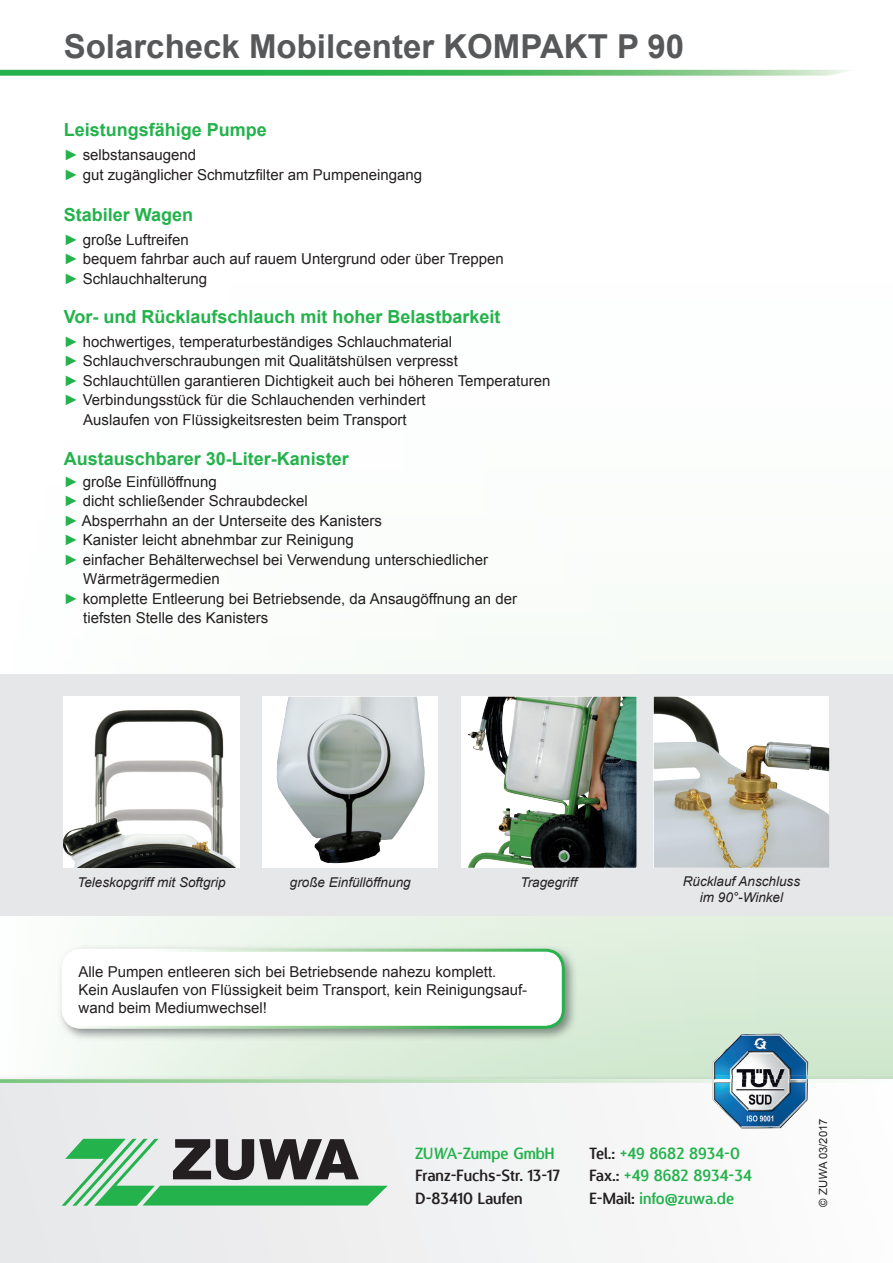
<style>
.page{position:relative;width:893px;height:1263px;background:#fff}
.page>*{position:absolute;margin:0;border:0;box-sizing:border-box;transform-origin:0 0}
.t1{font:700 33px "Arial";color:#57585a}
.t2{font:700 18px "Arial";color:#23b24b}
.t3{font:15.75px/22.5px "Designosaur";color:#23b24b}
.t4{font:15.75px/22.5px "Designosaur";color:#231f20}
.t5{font:15px/19.5px "Arial";color:#231f20}
.t6{font:italic 13.5px/16.2px "Arial";color:#231f20;text-align:center}
.t7{font:11.25px "Arial";color:#231f20}
.s1{color:#23b24b}
.s2{color:#231f20}
</style>
<div class="page">
<svg style="left:0;top:1083px;width:781px;height:180px"></svg>
<svg style="left:0;top:1079px;width:822px;height:4px"></svg>
<svg style="left:62px;top:1139px;width:326px;height:67px"></svg>
<svg style="left:0;top:70px;width:852px;height:6px"></svg>
<img style="left:712px;top:1034px;width:96px;height:94px">
<div style="left:0;top:674px;width:893px;height:241px;background:#e6e7e9"></div>
<img style="left:64px;top:697px;width:175px;height:171px">
<svg style="left:461px;top:697px;width:175px;height:171px"></svg>
<img style="left:467px;top:697px;width:156px;height:120px">
<img style="left:57px;top:944px;width:520px;height:97px">
<div style="left:63px;top:950px;width:500px;height:77px;background:#fff;border-radius:18px"></div>
<div style="left:62px;top:949px;width:503px;height:80px;border:3px solid #fff;border-radius:18px"></div>
<div style="left:263px;top:697px;width:175px;height:171px;background:#fff"></div>
<img style="left:277px;top:697px;width:148px;height:166px">
<img style="left:654px;top:697px;width:175px;height:171px">
<h1 class="t1" style="left:64px;top:25px;width:622px">Solarcheck Mobilcenter KOMPAKT P 90</h1>
<p class="t2" style="left:64px;top:118px;width:205px">Leistungsfähige Pumpe</p>
<p class="t5" style="left:64px;top:145px;width:360px"><span class="s1">►</span> selbstansaugend<br><span class="s1">►</span> gut zugänglicher Schmutzfilter am Pumpeneingang</p>
<p class="t2" style="left:64px;top:203px;width:131px">Stabiler Wagen</p>
<p class="t5" style="left:64px;top:230px;width:442px"><span class="s1">►</span> große Luftreifen<br><span class="s1">►</span> bequem fahrbar auch auf rauem Untergrund oder über Treppen <span class="s1">►</span> Schlauchhalterung</p>
<p class="t2" style="left:64px;top:305px;width:438px">Vor- und Rücklaufschlauch mit hoher Belastbarkeit</p>
<p class="t5" style="left:64px;top:332px;width:390px"><span class="s1">►</span> hochwertiges, temperaturbeständiges Schlauchmaterial</p>
<p class="t5" style="left:64px;top:352px;width:396px"><span class="s1">►</span> Schlauchverschraubungen mit Qualitätshülsen verpresst</p>
<p class="t5" style="left:64px;top:371px;width:488px"><span class="s1">►</span> Schlauchtüllen garantieren Dichtigkeit auch bei höheren Temperaturen</p>
<p class="t5" style="left:64px;top:391px;width:363px"><span class="s1">►</span> Verbindungsstück für die Schlauchenden verhindert</p>
<p class="t5" style="left:83px;top:410px;width:325px">Auslaufen von Flüssigkeitsresten beim Transport</p>
<p class="t2" style="left:64px;top:446px;width:287px">Austauschbarer 30-Liter-Kanister</p>
<p class="t5" style="left:64px;top:472px;width:154px"><span class="s1">►</span> große Einfüllöffnung</p>
<p class="t5" style="left:64px;top:491px;width:246px"><span class="s1">►</span> dicht schließender Schraubdeckel</p>
<p class="t5" style="left:64px;top:511px;width:320px"><span class="s1">►</span> Absperrhahn an der Unterseite des Kanisters</p>
<p class="t5" style="left:64px;top:530px;width:291px"><span class="s1">►</span> Kanister leicht abnehmbar zur Reinigung</p>
<p class="t5" style="left:64px;top:550px;width:426px"><span class="s1">►</span> einfacher Behälterwechsel bei Verwendung unterschiedlicher</p>
<p class="t5" style="left:83px;top:569px;width:138px">Wärmeträgermedien</p>
<p class="t5" style="left:64px;top:589px;width:455px"><span class="s1">►</span> komplette Entleerung bei Betriebsende, da Ansaugöffnung an der</p>
<p class="t5" style="left:83px;top:608px;width:187px">tiefsten Stelle des Kanisters</p>
<p class="t6" style="left:77px;top:874px;width:150px">Teleskopgriff mit Softgrip</p>
<p class="t6" style="left:290px;top:874px;width:122px">große Einfüllöffnung</p>
<p class="t6" style="left:683px;top:873px;width:119px">Rücklauf Anschluss im 90°-Winkel</p>
<p class="t6" style="left:520px;top:874px;width:58px">Tragegriff</p>
<p class="t5" style="left:79px;top:962px;width:450px;line-height:18px">Alle Pumpen entleeren sich bei Betriebsende nahezu komplett.<br>Kein Auslaufen von Flüssigkeit beim Transport, kein Reinigungsauf&shy;wand beim Mediumwechsel!</p>
<p class="t3" style="left:415px;top:1141px;width:141px">ZUWA-Zumpe GmbH</p>
<p class="t4" style="left:415px;top:1164px;width:146px">Franz-Fuchs-Str. 13-17<br>D-83410 Laufen</p>
<p class="t3" style="left:589px;top:1141px;width:164px"><span class="s2">Tel.:</span> +49 8682 8934-0<br><span class="s2">Fax.:</span> +49 8682 8934-34<br><span class="s2">E-Mail:</span> info@zuwa.de</p>
<p class="t7" style="left:816px;top:1207px;width:90px;rotate:-90deg">© ZUWA 03/2017</p>
</div>
